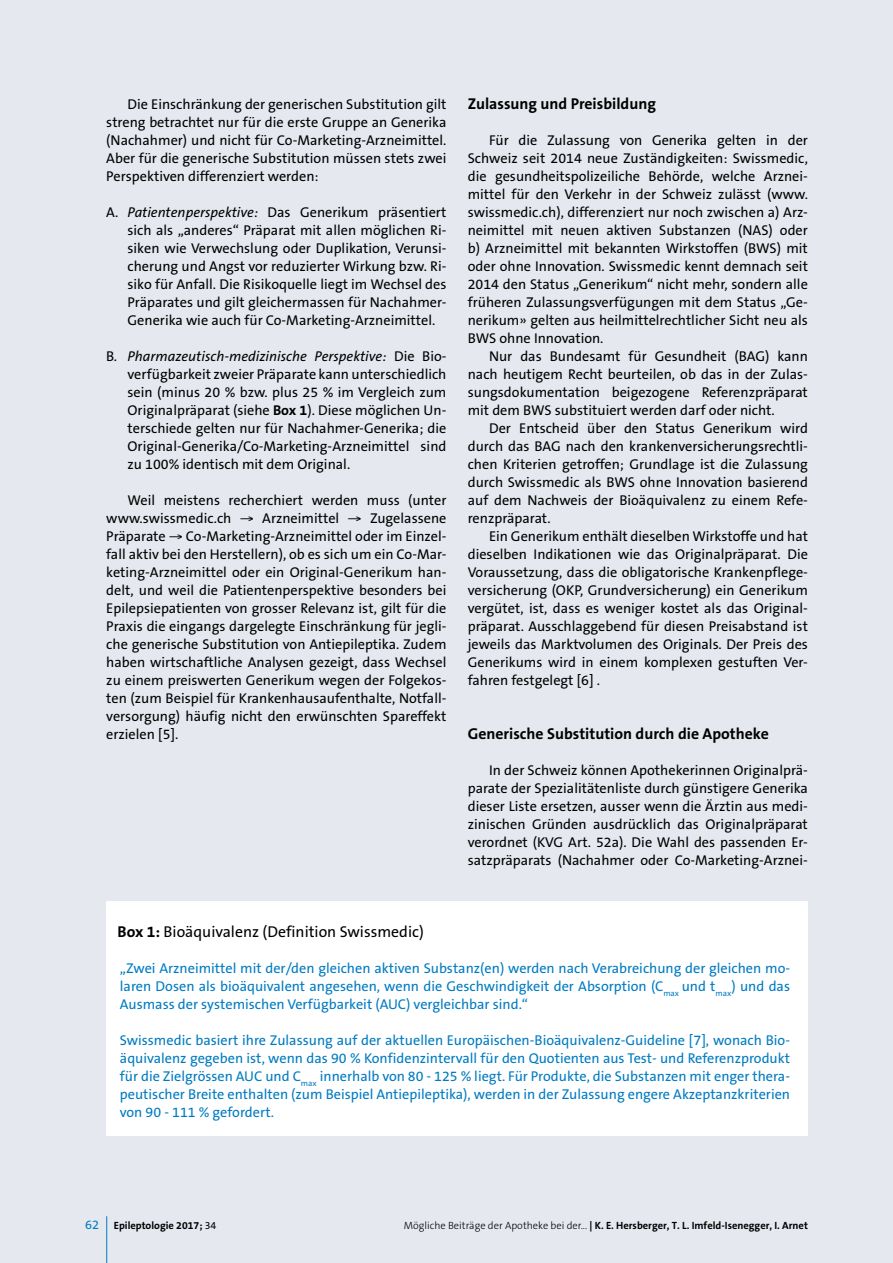
<style>
.page{position:relative;width:893px;height:1263px;background:#e5e9ef}
.page>*{position:absolute;margin:0;border:0;box-sizing:border-box;transform-origin:0 0}
.t1{font:700 15.75px "The Sans B W7";color:#000}
.t2{font:15.75px "The Sans B W5 Plain";color:#000}
.t3{font:14.25px/18px "The Sans B W5 Plain";color:#000;text-align:justify}
.t4{font:14.25px/18px "The Sans B W5 Plain";color:#007bc2;text-align:justify}
.t5{font:700 10.5px "The Sans B W7";color:#000}
.s1{font-style:italic}
.s2{font-family:"The Sans B W7";font-weight:700}
.s3{font-family:"The Sans B W5 Plain";font-weight:400;font-size:12.75px;color:#007bc2}
.s4{font-family:"The Sans B W5 Plain";font-weight:400}
.s5{font-family:"The Sans B W3";font-weight:300}
</style>
<div class="page">
<hr style="left:106px;top:1216px;width:1px;height:47px;background:#007bc2">
<div style="left:106px;top:902px;width:702px;height:234px;background:#fff"></div>
<p class="t3" style="left:106px;top:96px;width:342px;text-indent:21px">Die Einschränkung der generischen Substitution gilt streng betrachtet nur für die erste Gruppe an Generika (Nachahmer) und nicht für Co-Marketing-Arzneimittel.<br>Aber für die generische Substitution müssen stets zwei Perspektiven differenziert werden:</p>
<p class="t3" style="left:128px;top:204px;width:320px;text-indent:-21px">A. <span class="s1">Patientenperspektive:</span> Das Generikum präsentiert sich als „anderes“ Präparat mit allen möglichen Ri&shy;siken wie Verwechslung oder Duplikation, Verunsi&shy;cherung und Angst vor reduzierter Wirkung bzw. Ri&shy;siko für Anfall. Die Risikoquelle liegt im Wechsel des Präparates und gilt gleichermassen für Nachahmer-Generika wie auch für Co-Marketing-Arzneimittel.</p>
<p class="t3" style="left:128px;top:348px;width:320px;text-indent:-21px">B. <span class="s1">Pharmazeutisch-medizinische Perspektive:</span> Die Bio&shy;verfügbarkeit zweier Präparate kann unterschiedlich sein (minus 20 % bzw. plus 25 % im Vergleich zum Originalpräparat (siehe <span class="s2">Box 1</span>). Diese möglichen Un&shy;terschiede gelten nur für Nachahmer-Generika; die Original-Generika/Co-Marketing-Arzneimittel sind zu 100% identisch mit dem Original.</p>
<p class="t3" style="left:106px;top:491px;width:342px;text-indent:21px">Weil meistens recherchiert werden muss (unter www.swissmedic.ch → Arzneimittel → Zugelassene Präparate → Co-Marketing-Arzneimittel oder im Einzel&shy;fall aktiv bei den Herstellern), ob es sich um ein Co-Mar&shy;keting-Arzneimittel oder ein Original-Generikum han&shy;delt, und weil die Patientenperspektive besonders bei Epilepsiepatienten von grosser Relevanz ist, gilt für die Praxis die eingangs dargelegte Einschränkung für jegli&shy;che generische Substitution von Antiepileptika. Zudem haben wirtschaftliche Analysen gezeigt, dass Wechsel zu einem preiswerten Generikum wegen der Folgekos&shy;ten (zum Beispiel für Krankenhausaufenthalte, Notfall&shy;versorgung) häufig nicht den erwünschten Spareffekt erzielen [5].</p>
<p class="t1" style="left:468px;top:94px;width:190px">Zulassung und Preisbildung</p>
<p class="t3" style="left:468px;top:132px;width:342px;text-indent:21px">Für die Zulassung von Generika gelten in der Schweiz seit 2014 neue Zuständigkeiten: Swissmedic, die gesundheitspolizeiliche Behörde, welche Arznei&shy;mittel für den Verkehr in der Schweiz zulässt (www. swissmedic.ch), differenziert nur noch zwischen a) Arz&shy;neimittel mit neuen aktiven Substanzen (NAS) oder b) Arzneimittel mit bekannten Wirkstoffen (BWS) mit oder ohne Innovation. Swissmedic kennt demnach seit 2014 den Status „Generikum“ nicht mehr, sondern alle früheren Zulassungsverfügungen mit dem Status „Ge&shy;nerikum» gelten aus heilmittelrechtlicher Sicht neu als BWS ohne Innovation.</p>
<p class="t3" style="left:468px;top:348px;width:342px;text-indent:21px">Nur das Bundesamt für Gesundheit (BAG) kann nach heutigem Recht beurteilen, ob das in der Zulas&shy;sungsdokumentation beigezogene Referenzpräparat mit dem BWS substituiert werden darf oder nicht.</p>
<p class="t3" style="left:468px;top:420px;width:342px;text-indent:21px">Der Entscheid über den Status Generikum wird durch das BAG nach den krankenversicherungsrechtli&shy;chen Kriterien getroffen; Grundlage ist die Zulassung durch Swissmedic als BWS ohne Innovation basierend auf dem Nachweis der Bioäquivalenz zu einem Refe&shy;renzpräparat.</p>
<p class="t3" style="left:468px;top:527px;width:342px;text-indent:21px">Ein Generikum enthält dieselben Wirkstoffe und hat dieselben Indikationen wie das Originalpräparat. Die Voraussetzung, dass die obligatorische Krankenpflege&shy;versicherung (OKP, Grundversicherung) ein Generikum vergütet, ist, dass es weniger kostet als das Original&shy;präparat. Ausschlaggebend für diesen Preisabstand ist jeweils das Marktvolumen des Originals. Der Preis des Generikums wird in einem komplexen gestuften Ver&shy;fahren festgelegt [6] .</p>
<p class="t1" style="left:468px;top:724px;width:303px">Generische Substitution durch die Apotheke</p>
<p class="t3" style="left:468px;top:762px;width:342px;text-indent:21px">In der Schweiz können Apothekerinnen Originalprä&shy;parate der Spezialitätenliste durch günstigere Generika dieser Liste ersetzen, ausser wenn die Ärztin aus medi&shy;zinischen Gründen ausdrücklich das Originalpräparat verordnet (KVG Art. 52a). Die Wahl des passenden Er&shy;satzpräparats (Nachahmer oder Co-Marketing-Arznei-</p>
<p class="t2" style="left:118px;top:922px;width:308px"><span class="s2">Box 1:</span> Bioäquivalenz (Definition Swissmedic)</p>
<p class="t4" style="left:120px;top:960px;width:672px">„Zwei Arzneimittel mit der/den gleichen aktiven Substanz(en) werden nach Verabreichung der gleichen mo&shy;laren Dosen als bioäquivalent angesehen, wenn die Geschwindigkeit der Absorption (C<sub>max</sub> und t<sub>max</sub>) und das Ausmass der systemischen Verfügbarkeit (AUC) vergleichbar sind.“</p>
<p class="t4" style="left:120px;top:1032px;width:672px">Swissmedic basiert ihre Zulassung auf der aktuellen Europäischen-Bioäquivalenz-Guideline [7], wonach Bio&shy;äquivalenz gegeben ist, wenn das 90 % Konfidenzintervall für den Quotienten aus Test- und Referenzprodukt für die Zielgrössen AUC und C<sub>max</sub> innerhalb von 80 - 125 % liegt. Für Produkte, die Substanzen mit enger thera&shy;peutischer Breite enthalten (zum Beispiel Antiepileptika), werden in der Zulassung engere Akzeptanzkriterien von 90 - 111 % gefordert.</p>
<p class="t5" style="left:85px;top:1218px;width:133px"><span class="s3">62</span> Epileptologie 2017; <span class="s4">34</span></p>
<p class="t5" style="left:404px;top:1218px;width:406px"><span class="s5">Mögliche Beiträge der Apotheke bei der...</span> | K. E. Hersberger, T. L. Imfeld-Isenegger, I. Arnet</p>
</div>
